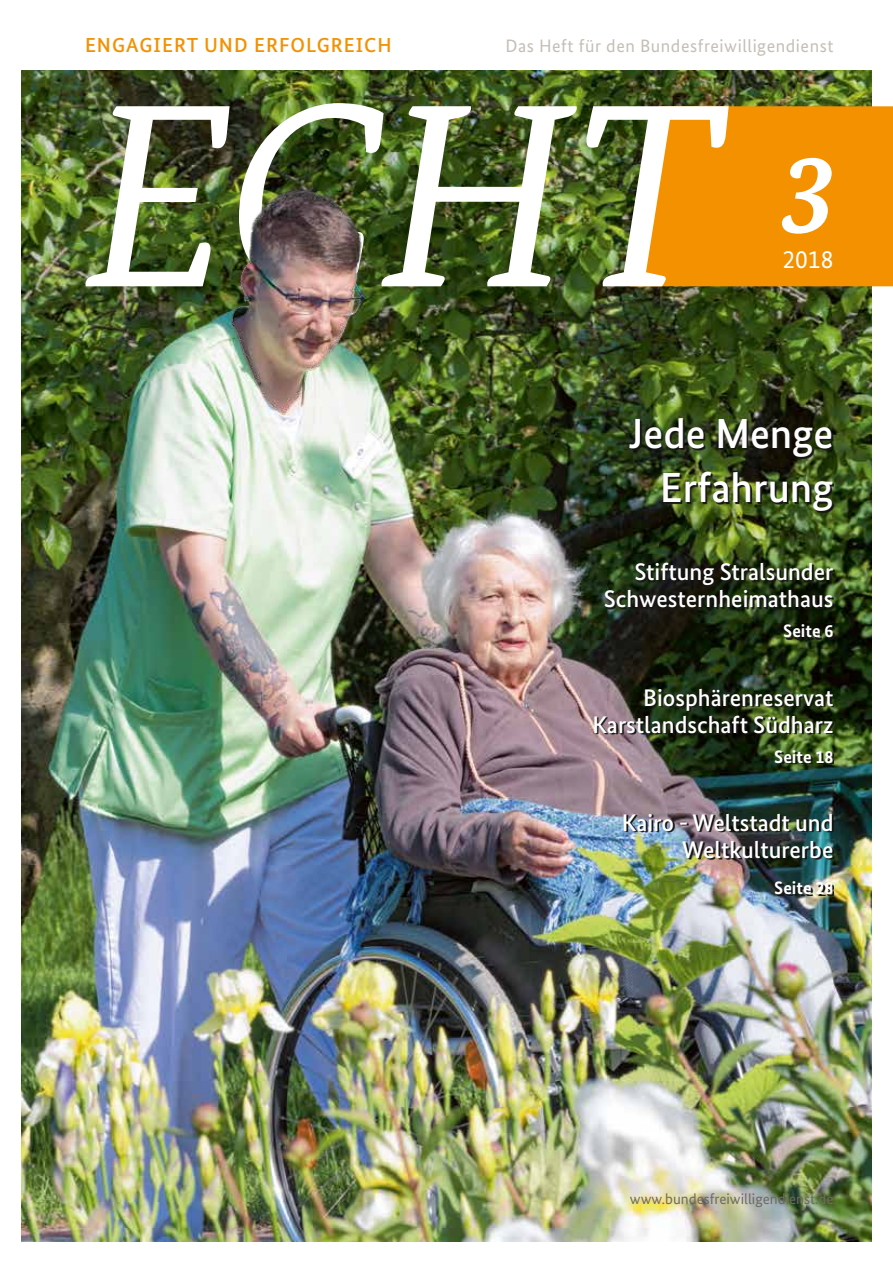
<style>
.page{position:relative;width:893px;height:1263px;background:#fff}
.page>*{position:absolute;margin:0;border:0;box-sizing:border-box;transform-origin:0 0}
.t1{font:italic 261px "Bundes Serif";color:#fff}
.t2{font:italic 700 112.5px "Bundes Serif";color:#fff}
.t3{font:500 42px/54px "Bundes Sans";color:#fff;text-align:right}
.t4{font:25.5px "Bundes Sans";color:#fff}
.t5{font:500 24px/27px "Bundes Sans";color:#fff;text-align:right}
.t6{font:500 20.25px "Bundes Sans";letter-spacing:.05em;color:#f39100}
.t7{font:18px "Bundes Sans";letter-spacing:.03em;color:#c4beb6}
.t8{font:700 18px "Bundes Sans";color:#fff}
.t9{font:15px "Bundes Sans";color:#6e6a65}
</style>
<div class="page">
<img style="left:21px;top:70px;width:851px;height:1172px">
<img style="left:631px;top:419px;width:203px;height:94px">
<svg style="left:606px;top:564px;width:229px;height:75px;background:#1c2612"></svg>
<img style="left:595px;top:689px;width:239px;height:75px">
<img style="left:625px;top:815px;width:209px;height:81px">
<div style="left:630px;top:106px;width:263px;height:180px;background:#f39100"></div>
<p class="t6" style="left:85px;top:33px;width:308px">ENGAGIERT UND ERFOLGREICH</p>
<p class="t7" style="left:505px;top:35px;width:329px">Das Heft für den Bundesfreiwilligendienst</p>
<h1 class="t1" style="left:84px;top:38px;width:636px">echt</h1>
<h2 class="t2" style="left:780px;top:125px;width:58px">3</h2>
<p class="t4" style="left:782px;top:244px;width:52px">2018</p>
<h3 class="t3" style="left:629px;top:406px;width:206px">Jede Menge<br>Erfahrung</h3>
<p class="t5" style="left:604px;top:558px;width:231px">Stiftung Stralsunder<br>Schwesternheimathaus</p>
<p class="t8" style="left:783px;top:620px;width:52px">Seite 6</p>
<p class="t5" style="left:592px;top:684px;width:243px">Biosphärenreservat<br>Karstlandschaft Südharz</p>
<p class="t8" style="left:774px;top:745px;width:61px">Seite 18</p>
<p class="t5" style="left:622px;top:809px;width:213px">Kairo - Weltstadt und<br>Weltkulturerbe</p>
<p class="t8" style="left:774px;top:877px;width:61px">Seite 28</p>
<p class="t9" style="left:630px;top:1190px;width:205px">www.bundesfreiwilligendienst.de</p>
</div>
